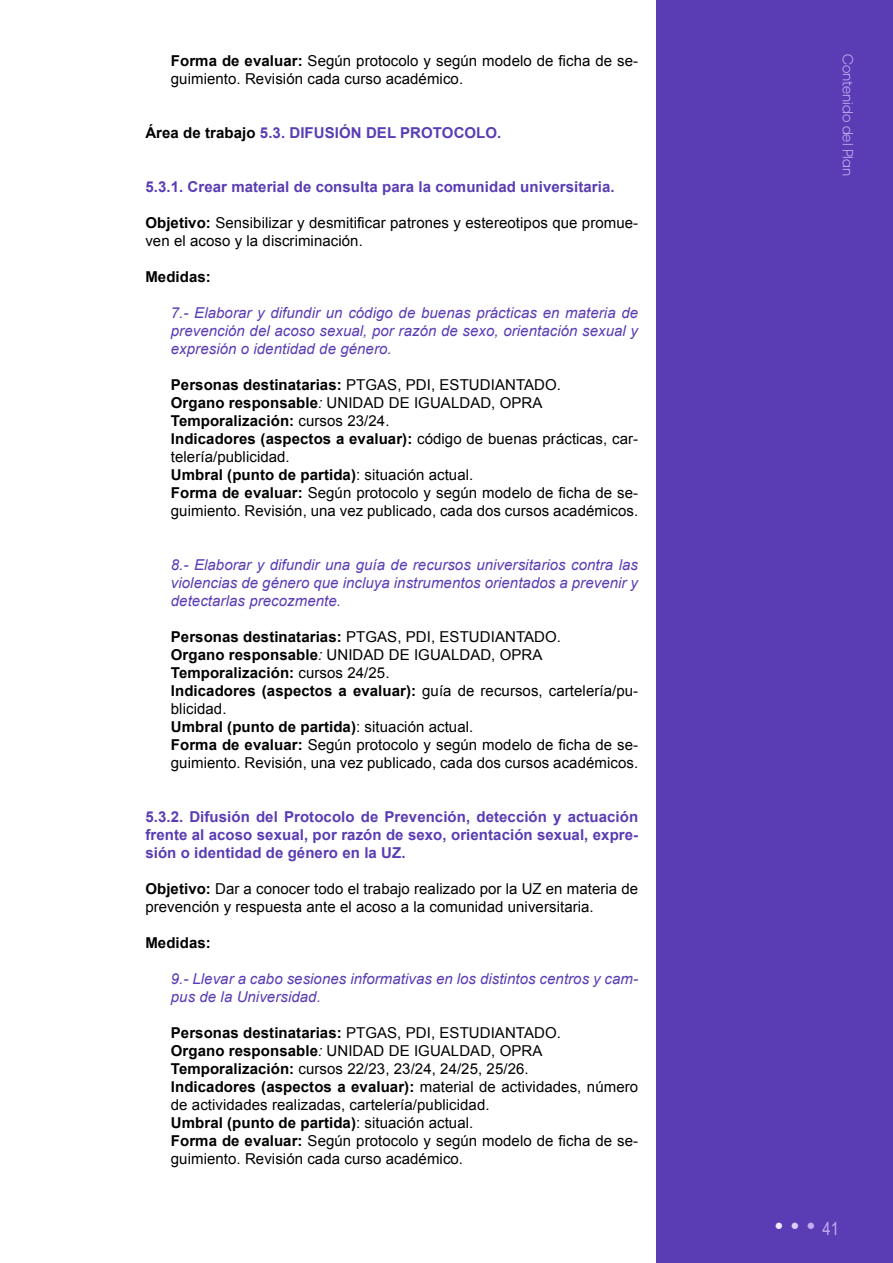
<style>
.page{position:relative;width:893px;height:1263px;background:#fff}
.page>*{position:absolute;margin:0;border:0;box-sizing:border-box;transform-origin:0 0}
.t1{font:18px "Arial Narrow";color:#c3acf2}
.t2{font:15px/18px "Arial";letter-spacing:.005em;color:#000}
.t3{font:italic 15px/18px "Arial";letter-spacing:.005em;color:#5a3cb4;text-align:justify}
.t4{font:700 15px/18px "Arial";letter-spacing:.005em;color:#5a3cb4;text-align:justify}
.t5{font:300 15px "Duplet";color:#c3acf2}
.t6{font:700 15px "Arial";letter-spacing:.005em;color:#000}
.s1{font-weight:700}
.s2{color:#000}
.s3{font-style:italic}
.s4{font-family:"Arial";font-size:25.5px;color:#f0edfa}
.s5{font-family:"Arial";font-size:25.5px;color:#dbd0f6}
.s6{font-family:"Arial";font-size:25.5px}
</style>
<div class="page">
<div style="left:656px;top:0;width:237px;height:1263px;background:#5a3cb4"></div>
<p class="t2" style="left:171px;top:51px;width:469px"><span class="s1">Forma de evaluar:</span> Según protocolo y según modelo de ficha de se&shy;guimiento. Revisión cada curso académico.</p>
<p class="t4" style="left:145px;top:124px;width:358px"><span class="s2">Área de trabajo</span> 5.3. DIFUSIÓN DEL PROTOCOLO.</p>
<p class="t4" style="left:145px;top:178px;width:471px">5.3.1. Crear material de consulta para la comunidad universitaria.</p>
<p class="t2" style="left:145px;top:213px;width:494px"><span class="s1">Objetivo:</span> Sensibilizar y desmitificar patrones y estereotipos que promue&shy;ven el acoso y la discriminación.</p>
<p class="t6" style="left:145px;top:266px;width:67px">Medidas:</p>
<p class="t3" style="left:171px;top:304px;width:469px">7.- Elaborar y difundir un código de buenas prácticas en materia de prevención del acoso sexual, por razón de sexo, orientación sexual y expresión o identidad de género.</p>
<p class="t2" style="left:171px;top:375px;width:469px"><span class="s1">Personas destinatarias:</span> PTGAS, PDI, ESTUDIANTADO.<br><span class="s1">Organo responsable</span><span class="s3">:</span> UNIDAD DE IGUALDAD, OPRA <span class="s1">Temporalización:</span> cursos 23/24.<br><span class="s1">Indicadores (aspectos a evaluar):</span> código de buenas prácticas, car&shy;telería/publicidad.<br><span class="s1">Umbral (punto de partida)</span>: situación actual.<br><span class="s1">Forma de evaluar:</span> Según protocolo y según modelo de ficha de se&shy;guimiento. Revisión, una vez publicado, cada dos cursos académicos.</p>
<p class="t3" style="left:171px;top:556px;width:469px">8.- Elaborar y difundir una guía de recursos universitarios contra las violencias de género que incluya instrumentos orientados a prevenir y detectarlas precozmente.</p>
<p class="t2" style="left:171px;top:627px;width:469px"><span class="s1">Personas destinatarias:</span> PTGAS, PDI, ESTUDIANTADO.<br><span class="s1">Organo responsable</span><span class="s3">:</span> UNIDAD DE IGUALDAD, OPRA <span class="s1">Temporalización:</span> cursos 24/25.<br><span class="s1">Indicadores (aspectos a evaluar):</span> guía de recursos, cartelería/pu&shy;blicidad.<br><span class="s1">Umbral (punto de partida)</span>: situación actual.<br><span class="s1">Forma de evaluar:</span> Según protocolo y según modelo de ficha de se&shy;guimiento. Revisión, una vez publicado, cada dos cursos académicos.</p>
<p class="t4" style="left:145px;top:808px;width:494px">5.3.2. Difusión del Protocolo de Prevención, detección y actuación frente al acoso sexual, por razón de sexo, orientación sexual, expre&shy;sión o identidad de género en la UZ.</p>
<p class="t2" style="left:145px;top:879px;width:494px"><span class="s1">Objetivo:</span> Dar a conocer todo el trabajo realizado por la UZ en materia de prevención y respuesta ante el acoso a la comunidad universitaria.</p>
<p class="t6" style="left:145px;top:932px;width:67px">Medidas:</p>
<p class="t3" style="left:171px;top:970px;width:469px">9.- Llevar a cabo sesiones informativas en los distintos centros y cam&shy;pus de la Universidad.</p>
<p class="t2" style="left:171px;top:1023px;width:469px"><span class="s1">Personas destinatarias:</span> PTGAS, PDI, ESTUDIANTADO.<br><span class="s1">Organo responsable</span><span class="s3">:</span> UNIDAD DE IGUALDAD, OPRA <span class="s1">Temporalización:</span> cursos 22/23, 23/24, 24/25, 25/26.<br><span class="s1">Indicadores (aspectos a evaluar):</span> material de actividades, número de actividades realizadas, cartelería/publicidad.<br><span class="s1">Umbral (punto de partida)</span>: situación actual.<br><span class="s1">Forma de evaluar:</span> Según protocolo y según modelo de ficha de se&shy;guimiento. Revisión cada curso académico.</p>
<p class="t5" style="left:856px;top:54px;width:124px;rotate:90deg">Contenido del Plan</p>
<p class="t1" style="left:774px;top:1216px;width:66px"><span class="s4">•</span> <span class="s5">•</span> <span class="s6">•</span> 41</p>
</div>
